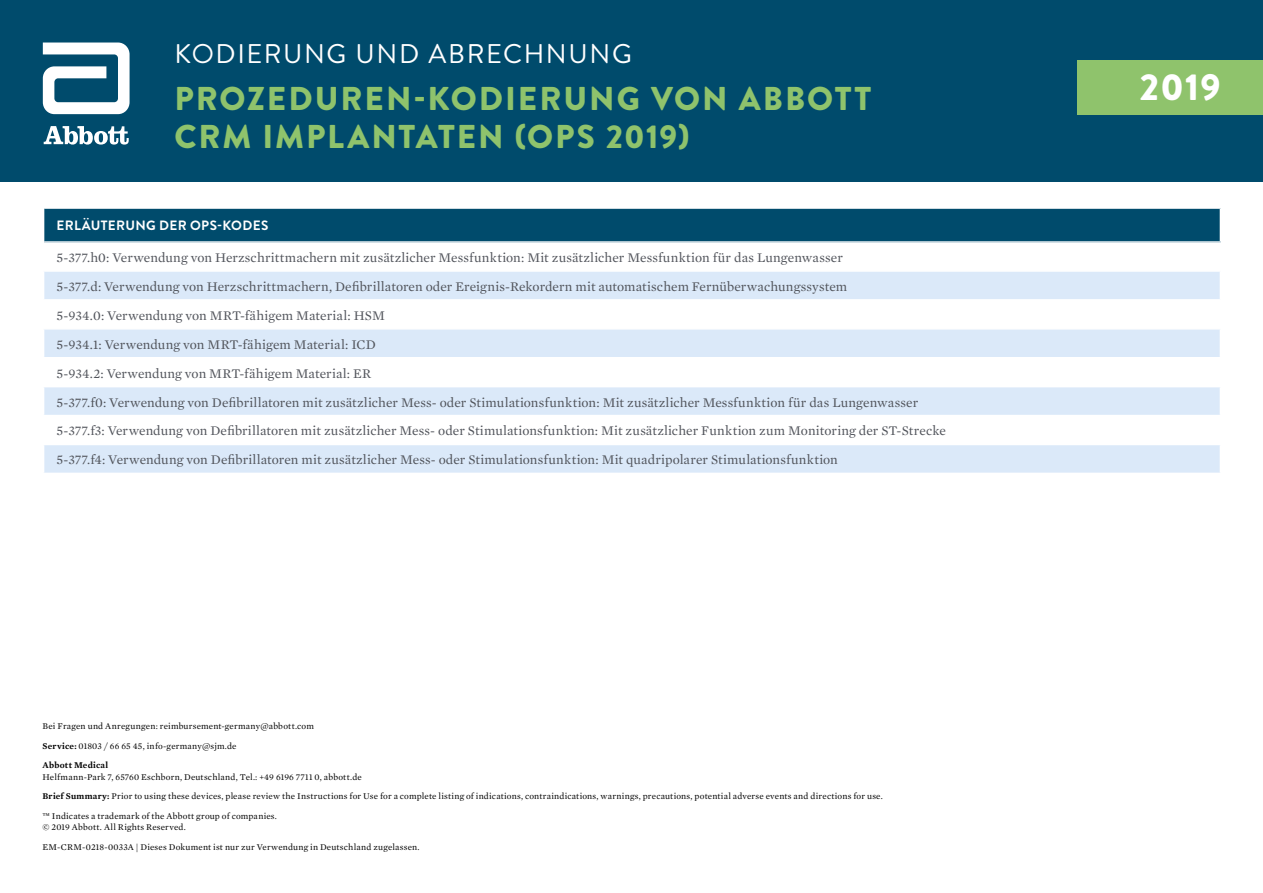
<style>
.page{position:relative;width:1263px;height:893px;background:#fff}
.page>*{position:absolute;margin:0;border:0;box-sizing:border-box;transform-origin:0 0}
.t1{font:900 37.5px "Brandon Grotesque";color:#fff}
.t2{font:900 33px/37.5px "Brandon Grotesque";letter-spacing:.06em;color:#8fc36c}
.t3{font:27px "Brandon Grotesque";letter-spacing:.06em;color:#fff}
.t4{font:13.5px/29px "Mercury Text G1";letter-spacing:.005em;color:#50535a}
.t5{font:700 13.5px "Brandon Grotesque";letter-spacing:.025em;color:#fff}
.t6{font:9px/19.8px "Mercury Text G1";letter-spacing:.02em;color:#000}
.s1{font-weight:600}
</style>
<div class="page">
<div style="left:0;top:0;width:1263px;height:181px;background:#004b6c"></div>
<svg style="left:43px;top:43px;width:87px;height:71px"></svg>
<svg style="left:44px;top:126px;width:85px;height:19px"></svg>
<div style="left:1078px;top:60px;width:185px;height:54px;background:#8fc36c"></div>
<div style="left:44px;top:208px;width:1176px;height:34px;background:#004b6c"></div>
<svg style="left:44px;top:272px;width:1176px;height:201px;fill:#dbe9f9"></svg>
<hr style="left:43px;top:207px;width:1178px;height:2px;background:#fff">
<hr style="left:43px;top:241px;width:1178px;height:2px;background:#fff">
<hr style="left:43px;top:299px;width:1178px;height:2px;background:#fff">
<hr style="left:43px;top:328px;width:1178px;height:2px;background:#fff">
<hr style="left:43px;top:357px;width:1178px;height:1px;background:#fff">
<hr style="left:43px;top:386px;width:1178px;height:1px;background:#fff">
<hr style="left:43px;top:415px;width:1178px;height:1px;background:#fff">
<hr style="left:43px;top:444px;width:1178px;height:1px;background:#fff">
<h3 class="t3" style="left:175px;top:35px;width:459px">KODIERUNG UND ABRECHNUNG</h3>
<h2 class="t2" style="left:175px;top:81px;width:698px">PROZEDUREN-KODIERUNG VON ABBOTT<br>CRM IMPLANTATEN (OPS 2019)</h2>
<p class="t5" style="left:56px;top:216px;width:213px">ERLÄUTERUNG DER OPS-KODES</p>
<p class="t4" style="left:56px;top:242px;width:891px">5-377.h0: Verwendung von Herzschrittmachern mit zusätzlicher Messfunktion: Mit zusätzlicher Messfunktion für das Lungenwasser<br>5-377.d: Verwendung von Herzschrittmachern, Defibrillatoren oder Ereignis-Rekordern mit automatischem Fernüberwachungssystem<br>5-934.0: Verwendung von MRT-fähigem Material: HSM<br>5-934.1: Verwendung von MRT-fähigem Material: ICD<br>5-934.2: Verwendung von MRT-fähigem Material: ER<br>5-377.f0: Verwendung von Defibrillatoren mit zusätzlicher Mess- oder Stimulationsfunktion: Mit zusätzlicher Messfunktion für das Lungenwasser 5-377.f3: Verwendung von Defibrillatoren mit zusätzlicher Mess- oder Stimulationsfunktion: Mit zusätzlicher Funktion zum Monitoring der ST-Strecke 5-377.f4: Verwendung von Defibrillatoren mit zusätzlicher Mess- oder Stimulationsfunktion: Mit quadripolarer Stimulationsfunktion</p>
<p class="t6" style="left:43px;top:715px;width:273px">Bei Fragen und Anregungen: reimbursement-germany@abbott.com<br><span class="s1">Service:</span> 01803 / 66 65 45, info-germany@sjm.de<br><span class="s1">Abbott Medical</span></p>
<p class="t6" style="left:43px;top:766px;width:842px">Helfmann-Park 7, 65760 Eschborn, Deutschland, Tel.: +49 6196 7711 0, abbott.de<br><span class="s1">Brief Summary:</span> Prior to using these devices, please review the Instructions for Use for a complete listing of indications, contraindications, warnings, precautions, potential adverse events and directions for use. ™ Indicates a trademark of the Abbott group of companies.</p>
<p class="t6" style="left:43px;top:817px;width:379px">© 2019 Abbott. All Rights Reserved.<br>EM-CRM-0218-0033A | Dieses Dokument ist nur zur Verwendung in Deutschland zugelassen.</p>
<h1 class="t1" style="left:1140px;top:60px;width:82px">2019</h1>
</div>
